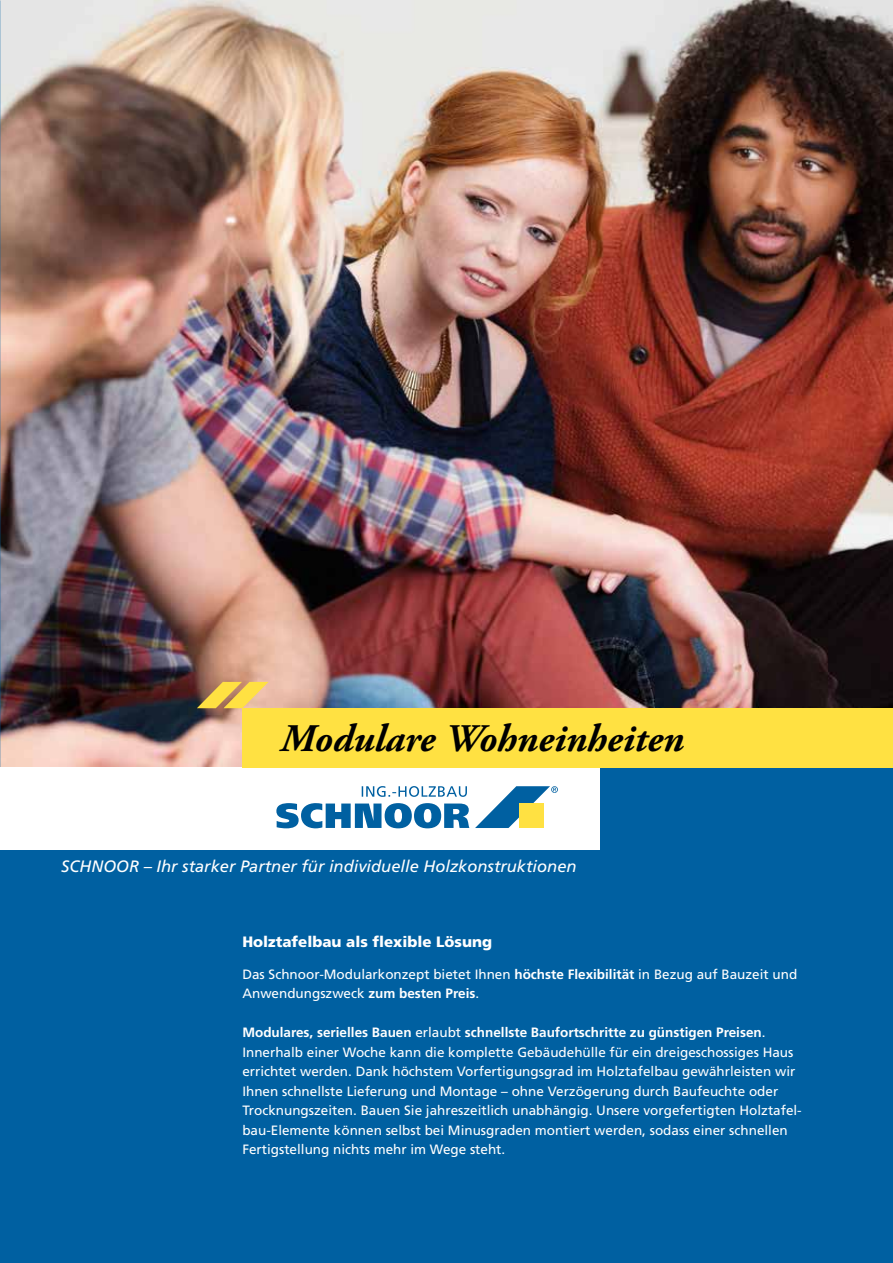
<style>
.page{position:relative;width:893px;height:1263px;background:#fff}
.page>*{position:absolute;margin:0;border:0;box-sizing:border-box;transform-origin:0 0}
.t1{font:italic 700 39px "Adobe Garamond Pro";color:#000}
.t2{font:italic 16.5px "Frutiger";color:#fff}
.t3{font:900 15px "Frutiger";color:#fff}
.t4{font:13.5px/19.5px "Frutiger";color:#fff}
.s1{font-weight:700}
</style>
<div class="page">
<img style="left:0;top:0;width:893px;height:767px">
<div style="left:0;top:767px;width:893px;height:496px;background:#0060a1"></div>
<div style="left:0;top:767px;width:600px;height:83px;background:#fff"></div>
<svg style="left:475px;top:786px;width:83px;height:42px"></svg>
<svg style="left:276px;top:803px;width:193px;height:25px"></svg>
<svg style="left:362px;top:786px;width:105px;height:11px"></svg>
<div style="left:242px;top:708px;width:651px;height:60px;background:#ffe142"></div>
<svg style="left:197px;top:682px;width:72px;height:26px;background:#dcb75a"></svg>
<h1 class="t1" style="left:281px;top:716px;width:405px">Modulare Wohneinheiten</h1>
<p class="t2" style="left:61px;top:856px;width:517px">SCHNOOR – Ihr starker Partner für individuelle Holzkonstruktionen</p>
<p class="t3" style="left:242px;top:933px;width:251px">Holztafelbau als flexible Lösung</p>
<p class="t4" style="left:242px;top:964px;width:556px">Das Schnoor-Modularkonzept bietet Ihnen <span class="s1">höchste Flexibilität</span> in Bezug auf Bauzeit und<br>Anwendungszweck <span class="s1">zum besten Preis</span>.</p>
<p class="t4" style="left:242px;top:1023px;width:561px"><span class="s1">Modulares, serielles Bauen</span> erlaubt <span class="s1">schnellste Baufortschritte zu günstigen Preisen</span>.<br>Innerhalb einer Woche kann die komplette Gebäudehülle für ein dreigeschossiges Haus errichtet werden. Dank höchstem Vorfertigungsgrad im Holztafelbau gewährleisten wir Ihnen schnellste Lieferung und Montage – ohne Verzögerung durch Baufeuchte oder Trocknungszeiten. Bauen Sie jahreszeitlich unabhängig. Unsere vorgefertigten Holztafel&shy;bau-Elemente können selbst bei Minusgraden montiert werden, sodass einer schnellen Fertigstellung nichts mehr im Wege steht.</p>
</div>
